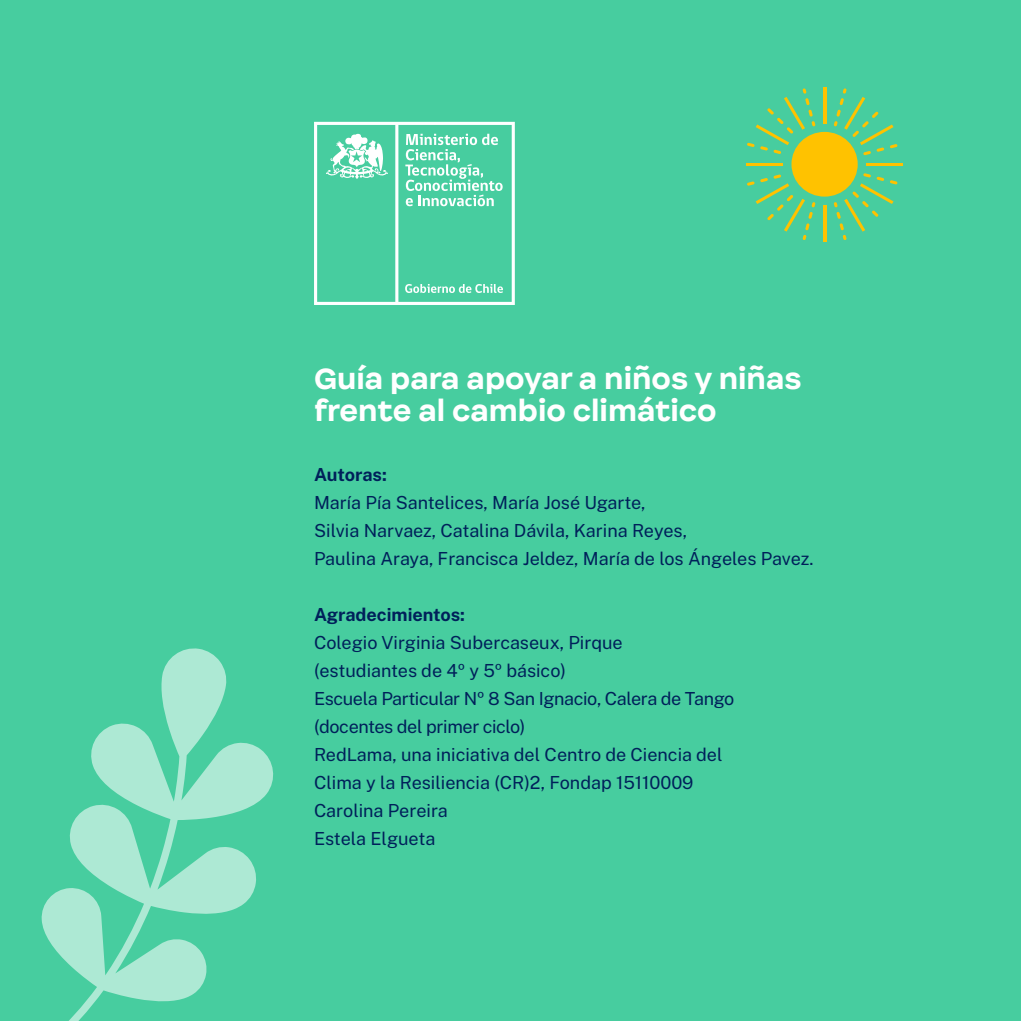
<style>
.page{position:relative;width:1021px;height:1021px;background:#fff}
.page>*{position:absolute;margin:0;border:0;box-sizing:border-box;transform-origin:0 0}
.t1{font:700 28px/32px "Internacional";color:#fff}
.t2{font:18px/28px "Public Sans";letter-spacing:-.005em;color:#00205a}
.t3{font:700 18px "Public Sans";color:#00205a}
</style>
<div class="page">
<div style="left:0;top:0;width:1020px;height:1020px;background:#47cd9f"></div>
<svg style="left:314px;top:122px;width:201px;height:183px"></svg>
<svg style="left:41px;top:648px;width:233px;height:372px"></svg>
<div style="left:791px;top:132px;width:66px;height:65px;background:#ffc200;border-radius:50%"></div>
<hr style="left:823px;top:205px;width:3px;height:36px;background:#ffc200">
<hr style="left:823px;top:87px;width:3px;height:36px;background:#ffc200">
<hr style="left:866px;top:163px;width:37px;height:3px;background:#ffc200">
<hr style="left:746px;top:163px;width:36px;height:3px;background:#ffc200">
<svg style="left:833px;top:173px;width:64px;height:67px"></svg>
<svg style="left:747px;top:88px;width:68px;height:66px"></svg>
<svg style="left:833px;top:88px;width:64px;height:67px"></svg>
<svg style="left:747px;top:174px;width:68px;height:66px"></svg>
<h1 class="t1" style="left:314px;top:362px;width:489px">Guía para apoyar a niños y niñas frente al cambio climático</h1>
<p class="t3" style="left:314px;top:460px;width:74px">Autoras:</p>
<p class="t2" style="left:314px;top:487px;width:501px">María Pía Santelices, María José Ugarte,<br>Silvia Narvaez, Catalina Dávila, Karina Reyes,<br>Paulina Araya, Francisca Jeldez, María de los Ángeles Pavez.</p>
<p class="t3" style="left:314px;top:600px;width:153px">Agradecimientos:</p>
<p class="t2" style="left:314px;top:627px;width:422px">Colegio Virginia Subercaseux, Pirque<br>(estudiantes de 4º y 5º básico)<br>Escuela Particular Nº 8 San Ignacio, Calera de Tango (docentes del primer ciclo)<br>RedLama, una iniciativa del Centro de Ciencia del Clima y la Resiliencia (CR)2, Fondap 15110009<br>Carolina Pereira<br>Estela Elgueta</p>
</div>
